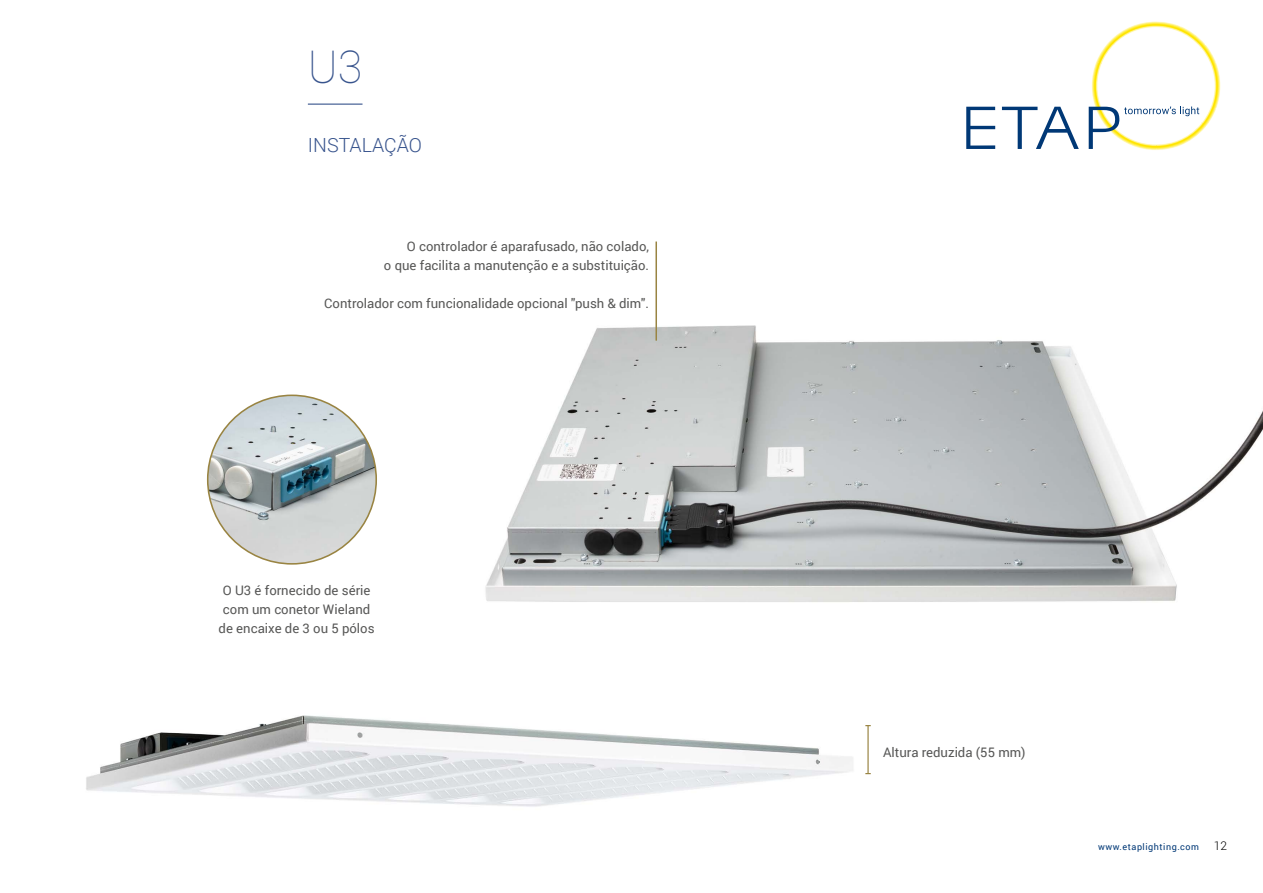
<style>
.page{position:relative;width:1263px;height:893px;background:#fff}
.page>*{position:absolute;margin:0;border:0;box-sizing:border-box;transform-origin:0 0}
.t1{font:100 45px "Roboto";color:#38548d}
.t2{font:300 19.5px "Roboto";color:#38548d}
.t3{font:13.2px/19px "Roboto";color:#575756;text-align:right}
.t4{font:9px "Roboto";letter-spacing:.06em;color:#003876}
.s1{font-weight:300;font-size:12px;color:#000}
</style>
<div class="page">
<svg style="left:966px;top:107px;width:29px;height:42px"></svg>
<svg style="left:1002px;top:107px;width:77px;height:42px"></svg>
<svg style="left:1089px;top:21px;width:132px;height:129px"></svg>
<img style="left:485px;top:241px;width:778px;height:361px">
<hr style="left:655px;top:242px;width:2px;height:99px;background:#998442">
<img style="left:86px;top:715px;width:785px;height:92px">
<img style="left:208px;top:395px;width:168px;height:169px;border-radius:84px">
<hr style="left:308px;top:104px;width:54px;height:1px;background:#38548d">
<h1 class="t1" style="left:308px;top:36px;width:56px">U3</h1>
<h2 class="t2" style="left:308px;top:131px;width:116px">INSTALAÇÃO</h2>
<p class="t3" style="left:384px;top:236px;width:267px">O controlador é aparafusado, não colado,<br>o que facilita a manutenção e a substituição.</p>
<p class="t3" style="left:324px;top:294px;width:326px">Controlador com funcionalidade opcional "push &amp; dim".</p>
<p class="t3" style="left:219px;top:580px;width:157px;text-align:center">O U3 é fornecido de série com um conetor Wieland de encaixe de 3 ou 5 pólos</p>
<p class="t3" style="left:883px;top:742px;width:144px">Altura reduzida (55 mm)</p>
<p class="t4" style="left:1098px;top:841px;width:131px">www.etaplighting.com <span class="s1">12</span></p>
</div>
